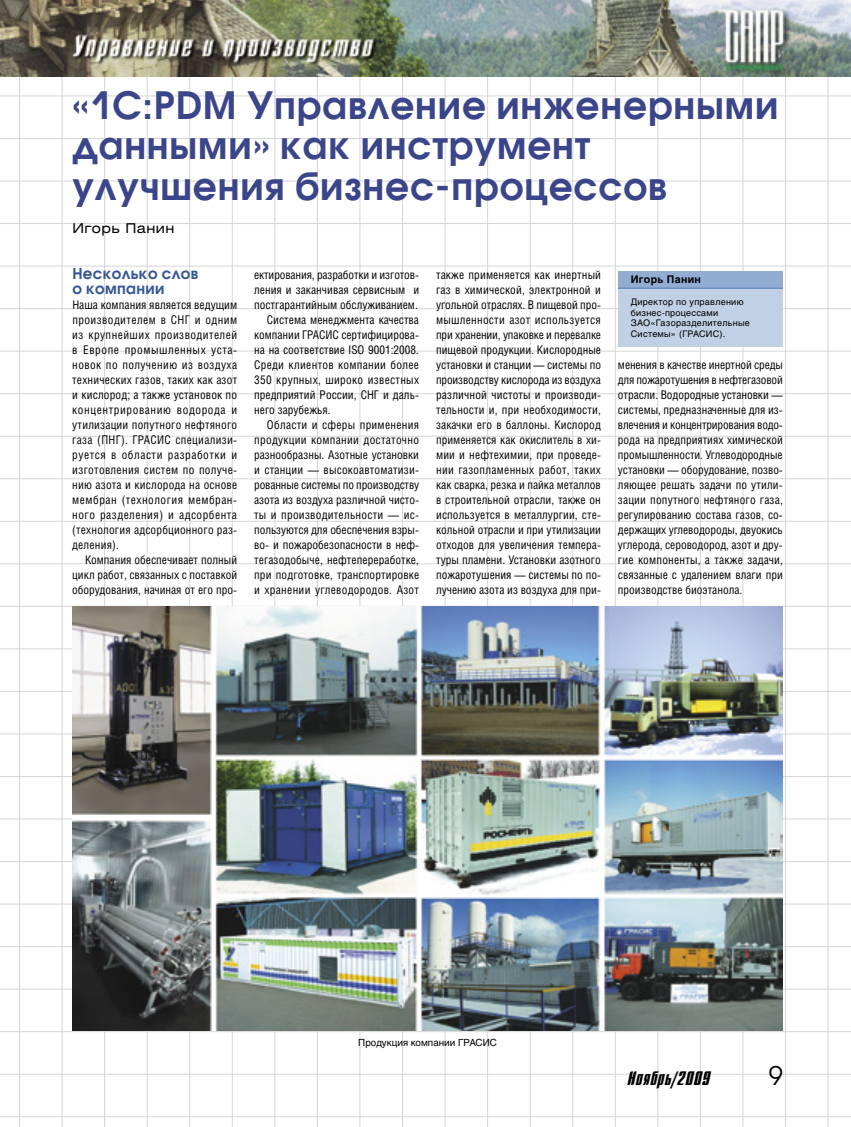
<style>
.page{position:relative;width:851px;height:1127px;background:#fff}
.page>*{position:absolute;margin:0;border:0;box-sizing:border-box;transform-origin:0 0}
.t1{font:700 37.5px/40.5px "Avant Garde C";letter-spacing:.025em;color:#3a4689}
.t2{font:25.5px "Avant Garde C";color:#000}
.t3{font:19.5px "Dagger C";letter-spacing:.025em;color:#000}
.t4{font:700 15px/15px "Avant Garde C";letter-spacing:.025em;color:#355694}
.t5{font:13.5px "Helios Ext";letter-spacing:.035em;color:#000}
.t6{font:12px/15px "Helios Cond";color:#000;text-align:justify}
.t7{font:12px "Helios Cond";letter-spacing:.025em;color:#000}
.t8{font:12px "Helios Cond";letter-spacing:.02em;color:#000}
.t9{font:700 10.5px "Helios";letter-spacing:.03em;color:#000}
.t10{font:9.75px "Helios";color:#000}
.t11{font:9px/10.5px "Helios";letter-spacing:.03em;color:#000}
</style>
<div class="page">
<hr style="left:19px;top:0;width:1px;height:1127px;background:#d6d6d6">
<hr style="left:62px;top:0;width:1px;height:1127px;background:#d6d6d6">
<hr style="left:104px;top:0;width:1px;height:1127px;background:#d6d6d6">
<hr style="left:147px;top:0;width:1px;height:1127px;background:#d6d6d6">
<hr style="left:189px;top:0;width:1px;height:1127px;background:#d6d6d6">
<hr style="left:232px;top:0;width:1px;height:1127px;background:#d6d6d6">
<hr style="left:274px;top:0;width:1px;height:1127px;background:#d6d6d6">
<hr style="left:317px;top:0;width:1px;height:1127px;background:#d6d6d6">
<hr style="left:359px;top:0;width:1px;height:1127px;background:#d6d6d6">
<hr style="left:402px;top:0;width:1px;height:1127px;background:#d6d6d6">
<hr style="left:444px;top:0;width:1px;height:1127px;background:#d6d6d6">
<hr style="left:487px;top:0;width:1px;height:1127px;background:#d6d6d6">
<hr style="left:529px;top:0;width:1px;height:1127px;background:#d6d6d6">
<hr style="left:572px;top:0;width:1px;height:1127px;background:#d6d6d6">
<hr style="left:614px;top:0;width:1px;height:1127px;background:#d6d6d6">
<hr style="left:657px;top:0;width:1px;height:1127px;background:#d6d6d6">
<hr style="left:700px;top:0;width:1px;height:1127px;background:#d6d6d6">
<hr style="left:742px;top:0;width:1px;height:1127px;background:#d6d6d6">
<hr style="left:785px;top:0;width:1px;height:1127px;background:#d6d6d6">
<hr style="left:827px;top:0;width:1px;height:1127px;background:#d6d6d6">
<hr style="left:0;top:563px;width:850px;height:1px;background:#d6d6d6">
<hr style="left:0;top:521px;width:850px;height:1px;background:#d6d6d6">
<hr style="left:0;top:478px;width:850px;height:1px;background:#d6d6d6">
<hr style="left:0;top:436px;width:850px;height:1px;background:#d6d6d6">
<hr style="left:0;top:393px;width:850px;height:1px;background:#d6d6d6">
<hr style="left:0;top:351px;width:850px;height:1px;background:#d6d6d6">
<hr style="left:0;top:308px;width:850px;height:1px;background:#d6d6d6">
<hr style="left:0;top:266px;width:850px;height:1px;background:#d6d6d6">
<hr style="left:0;top:223px;width:850px;height:1px;background:#d6d6d6">
<hr style="left:0;top:181px;width:850px;height:1px;background:#d6d6d6">
<hr style="left:0;top:138px;width:850px;height:1px;background:#d6d6d6">
<hr style="left:0;top:96px;width:850px;height:1px;background:#d6d6d6">
<hr style="left:0;top:606px;width:850px;height:1px;background:#d6d6d6">
<hr style="left:0;top:648px;width:850px;height:1px;background:#d6d6d6">
<hr style="left:0;top:691px;width:850px;height:1px;background:#d6d6d6">
<hr style="left:0;top:733px;width:850px;height:1px;background:#d6d6d6">
<hr style="left:0;top:776px;width:850px;height:1px;background:#d6d6d6">
<hr style="left:0;top:818px;width:850px;height:1px;background:#d6d6d6">
<hr style="left:0;top:861px;width:850px;height:1px;background:#d6d6d6">
<hr style="left:0;top:904px;width:850px;height:1px;background:#d6d6d6">
<hr style="left:0;top:946px;width:850px;height:1px;background:#d6d6d6">
<hr style="left:0;top:989px;width:850px;height:1px;background:#d6d6d6">
<hr style="left:0;top:1031px;width:850px;height:1px;background:#d6d6d6">
<hr style="left:0;top:1074px;width:850px;height:1px;background:#d6d6d6">
<hr style="left:0;top:1116px;width:850px;height:1px;background:#d6d6d6">
<img style="left:0;top:0;width:850px;height:76px">
<div style="left:618px;top:271px;width:164px;height:76px;background:#c1d0e5"></div>
<div style="left:618px;top:271px;width:164px;height:17px;background:#93acd2"></div>
<hr style="left:618px;top:288px;width:164px;height:1px;background:#5781b8">
<img style="left:72px;top:606px;width:710px;height:424px">
<h1 class="t1" style="left:72px;top:84px;width:707px">«1С:PDM Управление инженерными данными» как инструмент улучшения бизнес-процессов</h1>
<p class="t5" style="left:72px;top:220px;width:103px">Игорь Панин</p>
<p class="t4" style="left:72px;top:266px;width:127px">Несколько слов о компании</p>
<p class="t6" style="left:72px;top:297px;width:166px">Наша компания является ведущим производителем в СНГ и одним из крупнейших производителей в Европе промышленных уста&shy;новок по получению из воздуха технических газов, таких как азот и кислород; а также установок по концентрированию водорода и утилизации попутного нефтяного газа (ПНГ). ГРАСИС специализи&shy;руется в области разработки и изготовления систем по получе&shy;нию азота и кислорода на основе мембран (технология мембран&shy;ного разделения) и адсорбента (технология адсорбционного раз&shy;деления).</p>
<p class="t6" style="left:72px;top:552px;width:166px;text-indent:13px">Компания обеспечивает полный цикл работ, связанных с поставкой оборудования, начиная от его про-</p>
<p class="t6" style="left:254px;top:267px;width:166px">ектирования, разработки и изготов-</p>
<p class="t6" style="left:254px;top:282px;width:166px">ления и заканчивая сервисным и</p>
<p class="t6" style="left:254px;top:297px;width:165px">постгарантийным обслуживанием.</p>
<p class="t6" style="left:267px;top:312px;width:153px">Система менеджмента качества</p>
<p class="t6" style="left:254px;top:327px;width:166px">компании ГРАСИС сертифицирова-</p>
<p class="t6" style="left:254px;top:342px;width:166px">на на соответствие ISO 9001:2008.</p>
<p class="t7" style="left:254px;top:358px;width:166px">Среди клиентов компании более</p>
<p class="t7" style="left:254px;top:373px;width:166px">350 крупных, широко известных</p>
<p class="t6" style="left:254px;top:387px;width:166px">предприятий России, СНГ и даль-</p>
<p class="t6" style="left:254px;top:402px;width:78px">него зарубежья.</p>
<p class="t8" style="left:267px;top:418px;width:154px">Области и сферы применения</p>
<p class="t7" style="left:254px;top:433px;width:166px">продукции компании достаточно</p>
<p class="t6" style="left:254px;top:447px;width:166px">разнообразны. Азотные установки</p>
<p class="t8" style="left:254px;top:463px;width:166px">и станции — высокоавтоматизи-</p>
<p class="t6" style="left:254px;top:477px;width:166px">рованные системы по производству</p>
<p class="t6" style="left:254px;top:492px;width:166px">азота из воздуха различной чисто-</p>
<p class="t8" style="left:254px;top:508px;width:166px">ты и производительности — ис-</p>
<p class="t6" style="left:254px;top:522px;width:166px">пользуются для обеспечения взры-</p>
<p class="t6" style="left:254px;top:537px;width:165px">во- и пожаробезопасности в неф-</p>
<p class="t6" style="left:254px;top:552px;width:166px">тегазодобыче, нефтепереработке,</p>
<p class="t6" style="left:254px;top:567px;width:166px">при подготовке, транспортировке</p>
<p class="t7" style="left:254px;top:583px;width:166px">и хранении углеводородов. Азот</p>
<p class="t6" style="left:436px;top:267px;width:166px">также применяется как инертный газ в химической, электронной и угольной отраслях. В пищевой про&shy;мышленности азот используется при хранении, упаковке и перевалке пищевой продукции. Кислородные установки и станции — системы по производству кислорода из воздуха различной чистоты и производи&shy;тельности и, при необходимости, закачки его в баллоны. Кислород применяется как окислитель в хи&shy;мии и нефтехимии, при проведе&shy;нии газопламенных работ, таких как сварка, резка и пайка металлов в строительной отрасли, также он используется в металлургии, сте&shy;кольной отрасли и при утилизации отходов для увеличения темпера&shy;туры пламени. Установки азотного пожаротушения — системы по по&shy;лучению азота из воздуха для при-</p>
<p class="t9" style="left:630px;top:273px;width:72px">Игорь Панин</p>
<p class="t11" style="left:630px;top:297px;width:120px">Директор по управлению бизнес-процессами<br>ЗАО«Газоразделительные<br>Системы» (ГРАСИС).</p>
<p class="t6" style="left:618px;top:357px;width:166px">менения в качестве инертной среды для пожаротушения в нефтегазовой отрасли. Водородные установки — системы, предназначенные для из&shy;влечения и концентрирования водо&shy;рода на предприятиях химической промышленности. Углеводородные установки — оборудование, позво&shy;ляющее решать задачи по утили&shy;зации попутного нефтяного газа, регулированию состава газов, со&shy;держащих углеводороды, двуокись углерода, сероводород, азот и дру&shy;гие компоненты, а также задачи, связанные с удалением влаги при производстве биоэтанола.</p>
<p class="t10" style="left:358px;top:1037px;width:140px">Продукция компании ГРАСИС</p>
<h3 class="t3" style="left:627px;top:1068px;width:84px">Ноябрь/2009</h3>
<h2 class="t2" style="left:768px;top:1060px;width:16px">9</h2>
</div>
